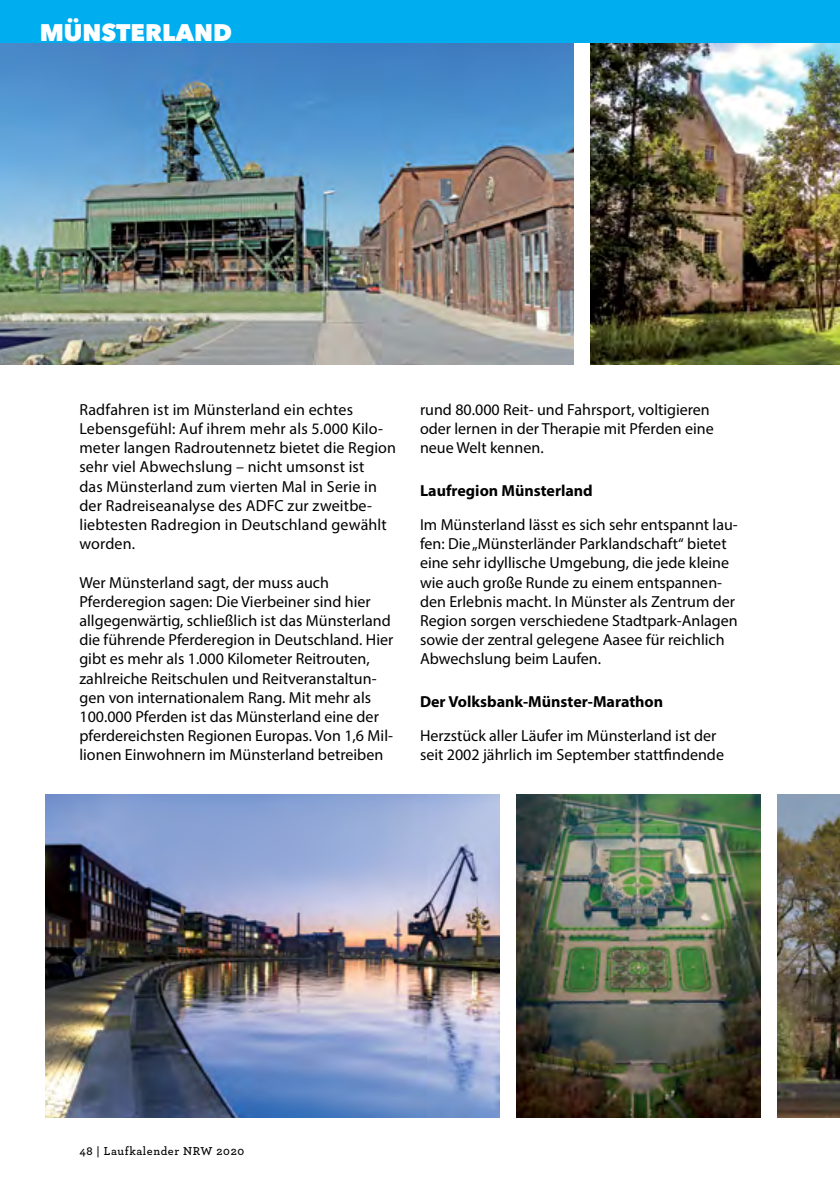
<style>
.page{position:relative;width:840px;height:1191px;background:#fff}
.page>*{position:absolute;margin:0;border:0;box-sizing:border-box;transform-origin:0 0}
.t1{font:800 24px "Avenir Next";color:#fff}
.t2{font:16px/19.2px "Myriad Pro";color:#000}
.t3{font:700 16px "Myriad Pro";color:#000}
.t4{font:600 12px "Archer";letter-spacing:.05em;color:#000}
</style>
<div class="page">
<img style="left:0;top:42px;width:573px;height:322px">
<img style="left:590px;top:42px;width:249px;height:322px">
<div style="left:0;top:0;width:839px;height:42px;background:#00aeef"></div>
<img style="left:45px;top:794px;width:454px;height:323px">
<img style="left:516px;top:794px;width:244px;height:323px">
<img style="left:777px;top:794px;width:62px;height:323px">
<h1 class="t1" style="left:40px;top:18px;width:193px">MÜNSTERLAND</h1>
<p class="t2" style="left:79px;top:399px;width:318px">Radfahren ist im Münsterland ein echtes Lebensgefühl: Auf ihrem mehr als 5.000 Kilo&shy;meter langen Radroutennetz bietet die Region sehr viel Abwechslung – nicht umsonst ist<br>das Münsterland zum vierten Mal in Serie in der Radreiseanalyse des ADFC zur zweitbe&shy;liebtesten Radregion in Deutschland gewählt worden.</p>
<p class="t2" style="left:79px;top:572px;width:315px">Wer Münsterland sagt, der muss auch Pferderegion sagen: Die Vierbeiner sind hier allgegenwärtig, schließlich ist das Münsterland die führende Pferderegion in Deutschland. Hier gibt es mehr als 1.000 Kilometer Reitrouten, zahlreiche Reitschulen und Reitveranstaltun&shy;gen von internationalem Rang. Mit mehr als 100.000 Pferden ist das Münsterland eine der pferdereichsten Regionen Europas. Von 1,6 Mil&shy;lionen Einwohnern im Münsterland betreiben</p>
<p class="t2" style="left:420px;top:399px;width:295px">rund 80.000 Reit- und Fahrsport, voltigieren oder lernen in der Therapie mit Pferden eine neue Welt kennen.</p>
<p class="t3" style="left:420px;top:479px;width:174px">Laufregion Münsterland</p>
<p class="t2" style="left:420px;top:515px;width:319px">Im Münsterland lässt es sich sehr entspannt lau&shy;fen: Die „Münsterländer Parklandschaft“ bietet eine sehr idyllische Umgebung, die jede kleine wie auch große Runde zu einem entspannen&shy;den Erlebnis macht. In Münster als Zentrum der Region sorgen verschiedene Stadtpark-Anlagen sowie der zentral gelegene Aasee für reichlich Abwechslung beim Laufen.</p>
<p class="t3" style="left:420px;top:691px;width:244px">Der Volksbank-Münster-Marathon</p>
<p class="t2" style="left:420px;top:726px;width:305px">Herzstück aller Läufer im Münsterland ist der seit 2002 jährlich im September stattfindende</p>
<p class="t4" style="left:79px;top:1142px;width:166px">48 | Laufkalender NRW 2020</p>
</div>
